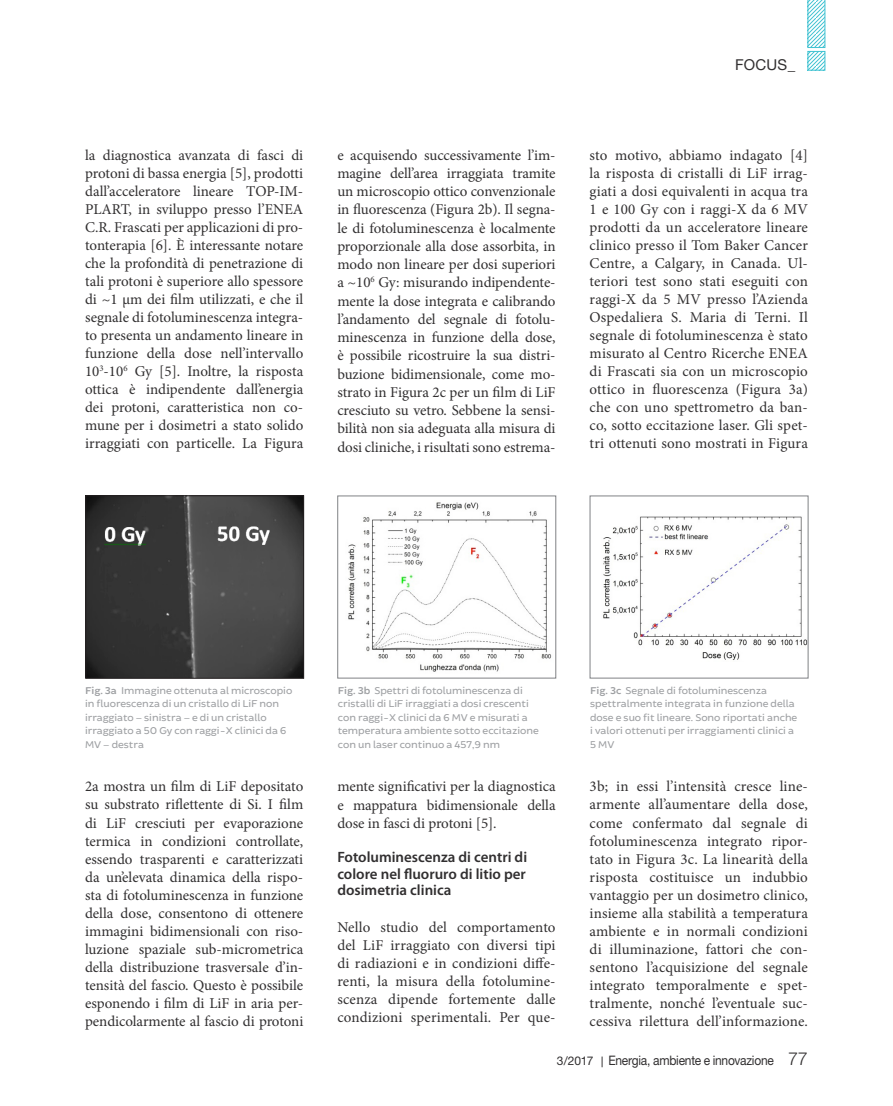
<style>
.page{position:relative;width:893px;height:1106px;background:#fff}
.page>*{position:absolute;margin:0;border:0;box-sizing:border-box;transform-origin:0 0}
.t1{font:15px/18px "Minion Pro";color:#312f30;text-align:justify}
.t2{font:600 15px/16.5px "Myriad Pro";color:#312f30;text-align:justify}
.t3{font:15px "Helvetica Neue LT Std";letter-spacing:.01em;color:#312f30}
.t4{font:13.05px "Helvetica Neue LT Std";letter-spacing:-.02em;color:#312f30;scale:.92 1}
.t5{font:10.5px/13.5px "Brocha";color:#9d9fa2}
.s1{font-weight:600}
.s2{font-size:12px}
.s3{font-family:"Calibri";font-size:12px}
.s4{font-family:"Helvetica Neue";font-weight:300;font-size:18px}
</style>
<div class="page">
<svg style="left:808px;top:51px;width:17px;height:19px"></svg>
<svg style="left:808px;top:0;width:17px;height:48px"></svg>
<img style="left:88px;top:497px;width:214px;height:179px">
<div style="left:86px;top:495px;width:218px;height:183px;border:1px solid #231f20"></div>
<img style="left:348px;top:502px;width:204px;height:170px">
<img style="left:603px;top:513px;width:206px;height:148px">
<p class="t3" style="left:735px;top:55px;width:62px">FOCUS_</p>
<p class="t1" style="left:85px;top:146px;width:220px">la diagnostica avanzata di fasci di protoni di bassa energia [5], prodotti dall’acceleratore lineare TOP-IM-PLART, in sviluppo presso l’ENEA C.R. Frascati per applicazioni di pro&shy;tonterapia [6]. È interessante notare che la profondità di penetrazione di tali protoni è superiore allo spessore di ~1 µm dei film utilizzati, e che il segnale di fotoluminescenza integra&shy;to presenta un andamento lineare in funzione della dose nell’intervallo 10<sup>3</sup>-10<sup>6</sup> Gy [5]. Inoltre, la risposta ottica è indipendente dall’energia dei protoni, caratteristica non co&shy;mune per i dosimetri a stato solido irraggiati con particelle. La Figura</p>
<p class="t1" style="left:337px;top:146px;width:220px">e acquisendo successivamente l’im&shy;magine dell’area irraggiata tramite un microscopio ottico convenzionale in fluorescenza (Figura 2b). Il segna&shy;le di fotoluminescenza è localmente proporzionale alla dose assorbita, in modo non lineare per dosi superiori a ~10<sup>6</sup> Gy: misurando indipendente&shy;mente la dose integrata e calibrando l’andamento del segnale di fotolu&shy;minescenza in funzione della dose, è possibile ricostruire la sua distri&shy;buzione bidimensionale, come mo&shy;strato in Figura 2c per un film di LiF cresciuto su vetro. Sebbene la sensi&shy;bilità non sia adeguata alla misura di dosi cliniche, i risultati sono estrema-</p>
<p class="t1" style="left:590px;top:146px;width:220px">sto motivo, abbiamo indagato [4] la risposta di cristalli di LiF irrag&shy;giati a dosi equivalenti in acqua tra 1 e 100 Gy con i raggi-X da 6 MV prodotti da un acceleratore lineare clinico presso il Tom Baker Cancer Centre, a Calgary, in Canada. Ul&shy;teriori test sono stati eseguiti con raggi-X da 5 MV presso l’Azienda Ospedaliera S. Maria di Terni. Il segnale di fotoluminescenza è stato misurato al Centro Ricerche ENEA di Frascati sia con un microscopio ottico in fluorescenza (Figura 3a) che con uno spettrometro da ban&shy;co, sotto eccitazione laser. Gli spet&shy;tri ottenuti sono mostrati in Figura</p>
<p class="t5" style="left:85px;top:683px;width:209px"><span class="s1">Fig. 3a</span> Immagine ottenuta al microscopio in fluorescenza di un cristallo di LiF non irraggiato – sinistra – e di un cristallo irraggiato a 50 Gy con raggi-X clinici da 6<br>MV – destra</p>
<p class="t5" style="left:338px;top:683px;width:203px"><span class="s1">Fig. 3b</span> Spettri di fotoluminescenza di cristalli di LiF irraggiati a dosi crescenti con raggi-X clinici da 6 MV e misurati a temperatura ambiente sotto eccitazione con un laser continuo a 457,9 nm</p>
<p class="t5" style="left:590px;top:683px;width:209px"><span class="s1">Fig. 3c</span> Segnale di fotoluminescenza spettralmente integrata in funzione della dose e suo fit lineare. Sono riportati anche i valori ottenuti per irraggiamenti clinici a 5 MV</p>
<p class="t1" style="left:85px;top:777px;width:220px">2a mostra un film di LiF depositato su substrato riflettente di Si. I film di LiF cresciuti per evaporazione termica in condizioni controllate, essendo trasparenti e caratterizzati da un’elevata dinamica della rispo&shy;sta di fotoluminescenza in funzione della dose, consentono di ottenere immagini bidimensionali con riso&shy;luzione spaziale sub-micrometrica della distribuzione trasversale d’in&shy;tensità del fascio. Questo è possibile esponendo i film di LiF in aria per&shy;pendicolarmente al fascio di protoni</p>
<p class="t1" style="left:337px;top:777px;width:220px">mente significativi per la diagnostica e mappatura bidimensionale della dose in fasci di protoni [5].</p>
<p class="t1" style="left:590px;top:777px;width:220px">3b; in essi l’intensità cresce line&shy;armente all’aumentare della dose, come confermato dal segnale di fotoluminescenza integrato ripor&shy;tato in Figura 3c. La linearità della risposta costituisce un indubbio vantaggio per un dosimetro clinico, insieme alla stabilità a temperatura ambiente e in normali condizioni di illuminazione, fattori che con&shy;sentono l’acquisizione del segnale integrato temporalmente e spet&shy;tralmente, nonché l’eventuale suc&shy;cessiva rilettura dell’informazione.</p>
<p class="t2" style="left:337px;top:848px;width:191px">Fotoluminescenza di centri di colore nel fluoruro di litio per dosimetria clinica</p>
<p class="t1" style="left:337px;top:917px;width:220px">Nello studio del comportamento del LiF irraggiato con diversi tipi di radiazioni e in condizioni diffe&shy;renti, la misura della fotolumine&shy;scenza dipende fortemente dalle condizioni sperimentali. Per que-</p>
<p class="t4" style="left:557px;top:1052px;width:274px"><span class="s2">3/2017</span> <span class="s3">|</span> Energia, ambiente e innovazione <span class="s4">77</span></p>
</div>
